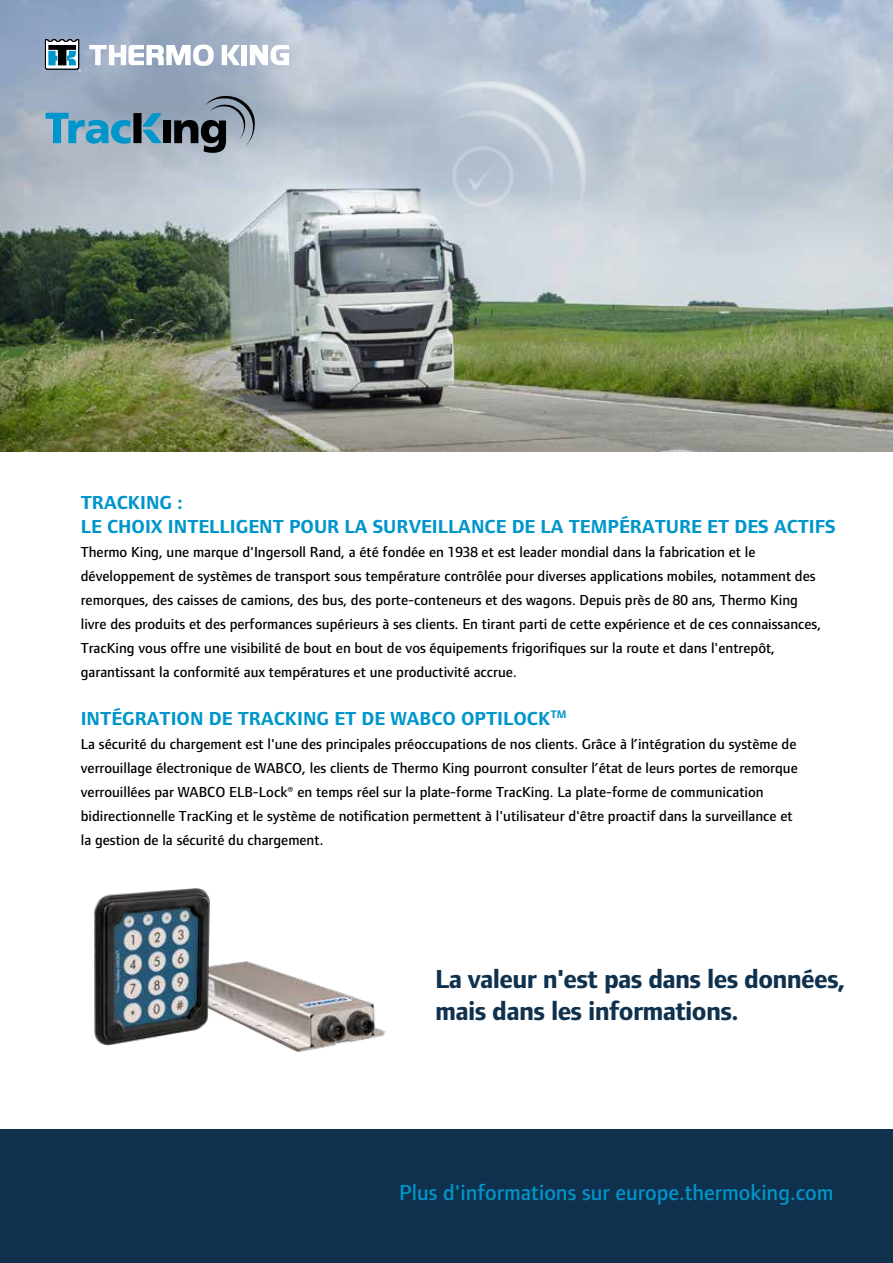
<style>
.page{position:relative;width:893px;height:1263px;background:#fff}
.page>*{position:absolute;margin:0;border:0;box-sizing:border-box;transform-origin:0 0}
.t1{font:700 27px/32.4px "Foundry Form Sans Blonde";letter-spacing:-.025em;color:#0f314d}
.t2{font:500 22.5px "Foundry Form Sans Blonde";color:#0096cb}
.t3{font:700 19.5px/24px "Foundry Form Sans Blonde";color:#0096cb}
.t4{font:500 15px/24px "Foundry Form Sans Blonde";color:#000}
</style>
<div class="page">
<img style="left:0;top:0;width:893px;height:451px">
<div style="left:396px;top:51px;width:220px;height:217px;background:#fff;opacity:.75"></div>
<svg style="left:417px;top:79px;width:172px;height:171px;background:#c0cad5"></svg>
<div style="left:452px;top:146px;width:62px;height:61px;border:5px solid #fff;border-radius:50%"></div>
<svg style="left:46px;top:113px;width:85px;height:31px;background:#59a5c6"></svg>
<div style="left:163px;top:120px;width:8px;height:23px;background:#000"></div>
<svg style="left:142px;top:113px;width:20px;height:30px"></svg>
<div style="left:133px;top:113px;width:9px;height:30px;background:#000"></div>
<svg style="left:174px;top:94px;width:84px;height:59px;background:#788390"></svg>
<img style="left:224px;top:961px;width:162px;height:91px">
<img style="left:94px;top:888px;width:130px;height:158px">
<div style="left:0;top:1129px;width:893px;height:134px;background:#0f314d"></div>
<svg style="left:89px;top:45px;width:125px;height:21px"></svg>
<svg style="left:222px;top:45px;width:18px;height:20px"></svg>
<div style="left:242px;top:45px;width:5px;height:20px;background:#fff"></div>
<svg style="left:250px;top:45px;width:39px;height:20px"></svg>
<svg style="left:45px;top:39px;width:36px;height:33px"></svg>
<h3 class="t3" style="left:81px;top:490px;width:756px">TRACKING :<br>LE CHOIX INTELLIGENT POUR LA SURVEILLANCE DE LA TEMPÉRATURE ET DES ACTIFS</h3>
<p class="t4" style="left:81px;top:539px;width:742px">Thermo King, une marque d'Ingersoll Rand, a été fondée en 1938 et est leader mondial dans la fabrication et le développement de systèmes de transport sous température contrôlée pour diverses applications mobiles, notamment des remorques, des caisses de camions, des bus, des porte-conteneurs et des wagons. Depuis près de 80 ans, Thermo King livre des produits et des performances supérieurs à ses clients. En tirant parti de cette expérience et de ces connaissances, TracKing vous offre une visibilité de bout en bout de vos équipements frigorifiques sur la route et dans l'entrepôt, garantissant la conformité aux températures et une productivité accrue.</p>
<h3 class="t3" style="left:81px;top:706px;width:487px">INTÉGRATION DE TRACKING ET DE WABCO OPTILOCK<sup>TM</sup></h3>
<p class="t4" style="left:81px;top:731px;width:718px">La sécurité du chargement est l'une des principales préoccupations de nos clients. Grâce à l’intégration du système de verrouillage électronique de WABCO, les clients de Thermo King pourront consulter l’état de leurs portes de remorque verrouillées par WABCO ELB-Lock® en temps réel sur la plate-forme TracKing. La plate-forme de communication bidirectionnelle TracKing et le système de notification permettent à l'utilisateur d'être proactif dans la surveillance et la gestion de la sécurité du chargement.</p>
<h1 class="t1" style="left:435px;top:963px;width:412px">La valeur n'est pas dans les données, mais dans les informations.</h1>
<h2 class="t2" style="left:399px;top:1180px;width:436px">Plus d'informations sur europe.thermoking.com</h2>
</div>
